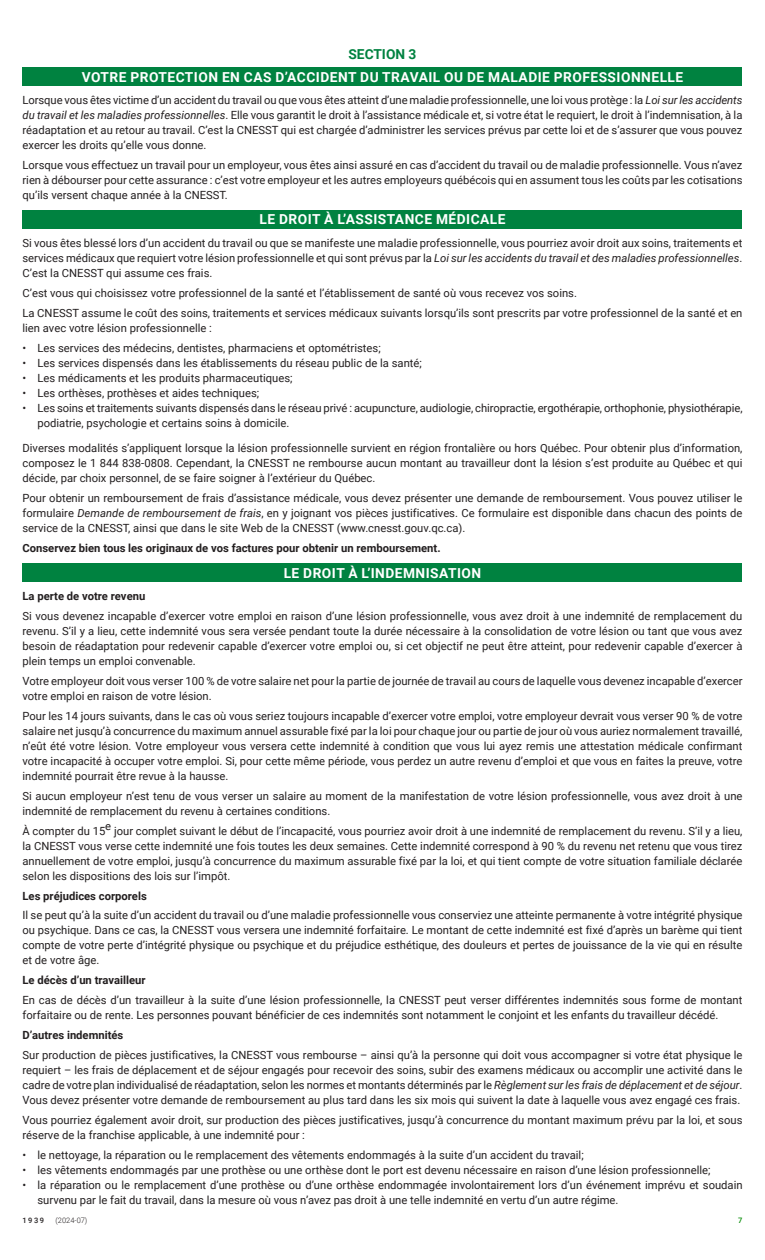
<style>
.page{position:relative;width:765px;height:1260px;background:#fff}
.page>*{position:absolute;margin:0;border:0;box-sizing:border-box;transform-origin:0 0}
.t1{font:700 13.75px "Roboto";letter-spacing:.035em;color:#fff}
.t2{font:700 13.75px "Roboto";color:#008240}
.t3{font:11.25px/15px "Roboto";color:#231f20;text-align:justify}
.t4{font:700 11.25px "Roboto";color:#231f20}
.t5{font:300 7.5px "Roboto";color:#231f20}
.t6{font:500 7.5px "Roboto";color:#231f20}
.t7{font:500 7.5px "Roboto";color:#008a00}
.s1{font-style:italic}
</style>
<div class="page">
<div style="left:22px;top:67px;width:720px;height:19px;background:#008240"></div>
<div style="left:22px;top:210px;width:720px;height:19px;background:#008240"></div>
<div style="left:22px;top:563px;width:720px;height:19px;background:#008240"></div>
<p class="t2" style="left:348px;top:45px;width:70px">SECTION 3</p>
<p class="t1" style="left:82px;top:68px;width:603px">VOTRE PROTECTION EN CAS D’ACCIDENT DU TRAVAIL OU DE MALADIE PROFESSIONNELLE</p>
<p class="t3" style="left:22px;top:92px;width:722px">Lorsque vous êtes victime d’un accident du travail ou que vous êtes atteint d’une maladie professionnelle, une loi vous protège : la <span class="s1">Loi sur les accidents du travail et les maladies professionnelles</span>. Elle vous garantit le droit à l’assistance médicale et, si votre état le requiert, le droit à l’indemnisation, à la réadaptation et au retour au travail. C’est la CNESST qui est chargée d’administrer les services prévus par cette loi et de s’assurer que vous pouvez exercer les droits qu’elle vous donne.</p>
<p class="t3" style="left:22px;top:157px;width:722px">Lorsque vous effectuez un travail pour un employeur, vous êtes ainsi assuré en cas d’accident du travail ou de maladie professionnelle. Vous n’avez rien à débourser pour cette assurance : c’est votre employeur et les autres employeurs québécois qui en assument tous les coûts par les cotisations qu’ils versent chaque année à la CNESST.</p>
<p class="t1" style="left:259px;top:210px;width:248px">LE DROIT À L’ASSISTANCE MÉDICALE</p>
<p class="t3" style="left:22px;top:235px;width:722px">Si vous êtes blessé lors d’un accident du travail ou que se manifeste une maladie professionnelle, vous pourriez avoir droit aux soins, traitements et services médicaux que requiert votre lésion professionnelle et qui sont prévus par la <span class="s1">Loi sur les accidents du travail et des maladies professionnelles</span>.<br>C’est la CNESST qui assume ces frais.</p>
<p class="t3" style="left:22px;top:282px;width:722px;line-height:20px">C’est vous qui choisissez votre professionnel de la santé et l’établissement de santé où vous recevez vos soins.<br>La CNESST assume le coût des soins, traitements et services médicaux suivants lorsqu’ils sont prescrits par votre professionnel de la santé et en</p>
<p class="t3" style="left:22px;top:320px;width:191px">lien avec votre lésion professionnelle :</p>
<p class="t3" style="left:22px;top:340px;width:360px">• Les services des médecins, dentistes, pharmaciens et optométristes;</p>
<p class="t3" style="left:22px;top:355px;width:401px">• Les services dispensés dans les établissements du réseau public de la santé;</p>
<p class="t3" style="left:22px;top:370px;width:272px">• Les médicaments et les produits pharmaceutiques;</p>
<p class="t3" style="left:22px;top:385px;width:238px">• Les orthèses, prothèses et aides techniques;</p>
<p class="t3" style="left:38px;top:400px;width:707px;text-indent:-15px">• Les soins et traitements suivants dispensés dans le réseau privé : acupuncture, audiologie, chiropractie, ergothérapie, orthophonie, physiothérapie, podiatrie, psychologie et certains soins à domicile.</p>
<p class="t3" style="left:22px;top:440px;width:722px">Diverses modalités s’appliquent lorsque la lésion professionnelle survient en région frontalière ou hors Québec. Pour obtenir plus d’information, composez le 1 844 838-0808. Cependant, la CNESST ne rembourse aucun montant au travailleur dont la lésion s’est produite au Québec et qui décide, par choix personnel, de se faire soigner à l’extérieur du Québec.</p>
<p class="t3" style="left:22px;top:490px;width:722px">Pour obtenir un remboursement de frais d’assistance médicale, vous devez présenter une demande de remboursement. Vous pouvez utiliser le formulaire <span class="s1">Demande de remboursement de frais</span>, en y joignant vos pièces justificatives. Ce formulaire est disponible dans chacun des points de service de la CNESST, ainsi que dans le site Web de la CNESST (www.cnesst.gouv.qc.ca).</p>
<p class="t4" style="left:22px;top:540px;width:420px">Conservez bien tous les originaux de vos factures pour obtenir un remboursement.</p>
<p class="t1" style="left:284px;top:563px;width:199px">LE DROIT À L’INDEMNISATION</p>
<p class="t4" style="left:22px;top:588px;width:124px">La perte de votre revenu</p>
<p class="t3" style="left:22px;top:608px;width:722px">Si vous devenez incapable d’exercer votre emploi en raison d’une lésion professionnelle, vous avez droit à une indemnité de remplacement du revenu. S’il y a lieu, cette indemnité vous sera versée pendant toute la durée nécessaire à la consolidation de votre lésion ou tant que vous avez besoin de réadaptation pour redevenir capable d’exercer votre emploi ou, si cet objectif ne peut être atteint, pour redevenir capable d’exercer à plein temps un emploi convenable.</p>
<p class="t3" style="left:22px;top:673px;width:722px">Votre employeur doit vous verser 100 % de votre salaire net pour la partie de journée de travail au cours de laquelle vous devenez incapable d’exercer votre emploi en raison de votre lésion.</p>
<p class="t3" style="left:22px;top:708px;width:722px">Pour les 14 jours suivants, dans le cas où vous seriez toujours incapable d’exercer votre emploi, votre employeur devrait vous verser 90 % de votre salaire net jusqu’à concurrence du maximum annuel assurable fixé par la loi pour chaque jour ou partie de jour où vous auriez normalement travaillé, n’eût été votre lésion. Votre employeur vous versera cette indemnité à condition que vous lui ayez remis une attestation médicale confirmant votre incapacité à occuper votre emploi. Si, pour cette même période, vous perdez un autre revenu d’emploi et que vous en faites la preuve, votre indemnité pourrait être revue à la hausse.</p>
<p class="t3" style="left:22px;top:788px;width:722px">Si aucun employeur n’est tenu de vous verser un salaire au moment de la manifestation de votre lésion professionnelle, vous avez droit à une indemnité de remplacement du revenu à certaines conditions.</p>
<p class="t3" style="left:22px;top:823px;width:722px">À compter du 15e jour complet suivant le début de l’incapacité, vous pourriez avoir droit à une indemnité de remplacement du revenu. S’il y a lieu, la CNESST vous verse cette indemnité une fois toutes les deux semaines. Cette indemnité correspond à 90 % du revenu net retenu que vous tirez annuellement de votre emploi, jusqu’à concurrence du maximum assurable fixé par la loi, et qui tient compte de votre situation familiale déclarée selon les dispositions des lois sur l’impôt.</p>
<p class="t4" style="left:22px;top:888px;width:126px">Les préjudices corporels</p>
<p class="t3" style="left:22px;top:907px;width:722px">Il se peut qu’à la suite d’un accident du travail ou d’une maladie professionnelle vous conserviez une atteinte permanente à votre intégrité physique ou psychique. Dans ce cas, la CNESST vous versera une indemnité forfaitaire. Le montant de cette indemnité est fixé d’après un barème qui tient compte de votre perte d’intégrité physique ou psychique et du préjudice esthétique, des douleurs et pertes de jouissance de la vie qui en résulte et de votre âge.</p>
<p class="t4" style="left:22px;top:972px;width:125px">Le décès d’un travailleur</p>
<p class="t3" style="left:22px;top:992px;width:722px">En cas de décès d’un travailleur à la suite d’une lésion professionnelle, la CNESST peut verser différentes indemnités sous forme de montant forfaitaire ou de rente. Les personnes pouvant bénéficier de ces indemnités sont notamment le conjoint et les enfants du travailleur décédé.</p>
<p class="t4" style="left:22px;top:1027px;width:102px">D’autres indemnités</p>
<p class="t3" style="left:22px;top:1047px;width:722px">Sur production de pièces justificatives, la CNESST vous rembourse – ainsi qu’à la personne qui doit vous accompagner si votre état physique le requiert – les frais de déplacement et de séjour engagés pour recevoir des soins, subir des examens médicaux ou accomplir une activité dans le cadre de votre plan individualisé de réadaptation, selon les normes et montants déterminés par le <span class="s1">Règlement sur les frais de déplacement et de séjour</span>.<br>Vous devez présenter votre demande de remboursement au plus tard dans les six mois qui suivent la date à laquelle vous avez engagé ces frais.</p>
<p class="t3" style="left:22px;top:1112px;width:721px">Vous pourriez également avoir droit, sur production des pièces justificatives, jusqu’à concurrence du montant maximum prévu par la loi, et sous réserve de la franchise applicable, à une indemnité pour :</p>
<p class="t3" style="left:22px;top:1147px;width:563px">• le nettoyage, la réparation ou le remplacement des vêtements endommagés à la suite d’un accident du travail;</p>
<p class="t3" style="left:22px;top:1162px;width:690px">• les vêtements endommagés par une prothèse ou une orthèse dont le port est devenu nécessaire en raison d’une lésion professionnelle;</p>
<p class="t3" style="left:38px;top:1177px;width:707px;text-indent:-15px">• la réparation ou le remplacement d’une prothèse ou d’une orthèse endommagée involontairement lors d’un événement imprévu et soudain survenu par le fait du travail, dans la mesure où vous n’avez pas droit à une telle indemnité en vertu d’un autre régime.</p>
<p class="t6" style="left:22px;top:1215px;width:23px">1939</p>
<p class="t5" style="left:56px;top:1215px;width:33px">(2024-07)</p>
<p class="t7" style="left:738px;top:1215px;width:6px">7</p>
</div>
